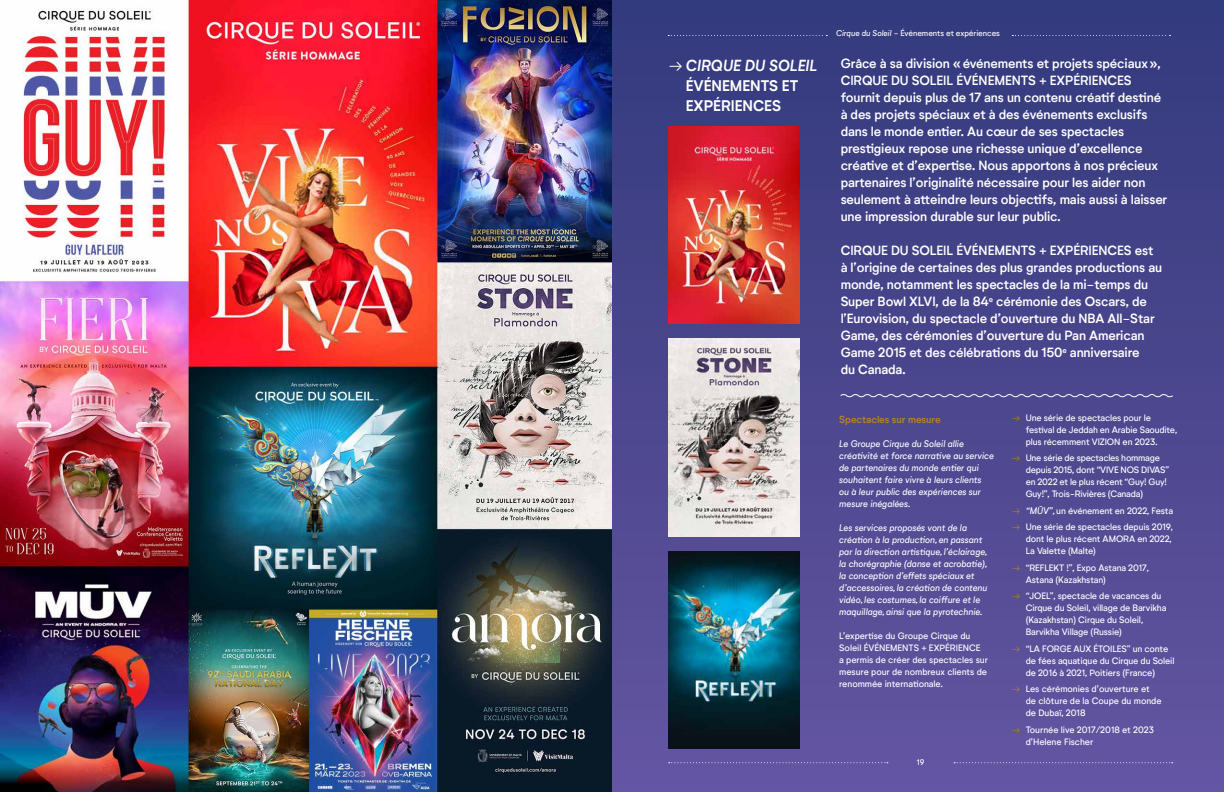
<style>
.page{position:relative;width:1224px;height:792px;background:#fff}
.page>*{position:absolute;margin:0;border:0;box-sizing:border-box;transform-origin:0 0}
.t1{font:600 15px/20px "Neutrif Studio";color:#fff}
.t2{font:500 13px/17px "Neutrif Studio";letter-spacing:-.01em;color:#fff}
.t3{font:600 10px "Neutrif Studio";letter-spacing:-.01em;color:#af822e}
.t4{font:9px/12px "Neutrif Studio";letter-spacing:-.015em;color:#fff}
.t5{font:italic 9px/12px "Neutrif Studio";color:#fff}
.t6{font:8px "Neutrif Studio";letter-spacing:-.005em;color:#fff}
.s1{font-style:italic}
.s2{color:#af822e}
</style>
<div class="page">
<div style="left:609px;top:0;width:615px;height:792px;background:linear-gradient(to bottom,#343a7c,#6455a1)"></div>
<img style="left:668px;top:551px;width:131px;height:197px">
<img style="left:668px;top:339px;width:131px;height:197px">
<img style="left:668px;top:127px;width:131px;height:197px">
<svg style="left:840px;top:393px;width:334px;height:5px;background:#726ea6"></svg>
<svg style="left:666px;top:756px;width:222px;height:7px;background:#6659a4"></svg>
<svg style="left:951px;top:756px;width:222px;height:7px;background:#6659a4"></svg>
<img style="left:0;top:0;width:612px;height:792px">
<svg style="left:1012px;top:35px;width:159px;height:1px"></svg>
<svg style="left:668px;top:35px;width:159px;height:1px"></svg>
<p class="t6" style="left:836px;top:28px;width:165px"><span class="s1">Cirque du Soleil</span> - Événements et expériences</p>
<h1 class="t1" style="left:686px;top:56px;width:133px;text-indent:-17px">→ <span class="s1">CIRQUE DU SOLEIL<br></span>ÉVÉNEMENTS ET<br>EXPÉRIENCES</h1>
<p class="t2" style="left:841px;top:55px;width:328px">Grâce à sa division «événements et projets spéciaux», CIRQUE DU SOLEIL ÉVÉNEMENTS + EXPÉRIENCES fournit depuis plus de 17 ans un contenu créatif destiné à des projets spéciaux et à des événements exclusifs dans le monde entier. Au cœur de ses spectacles prestigieux repose une richesse unique d’excellence créative et d’expertise. Nous apportons à nos précieux partenaires l’originalité nécessaire pour les aider non seulement à atteindre leurs objectifs, mais aussi à laisser une impression durable sur leur public.</p>
<p class="t2" style="left:841px;top:242px;width:323px">CIRQUE DU SOLEIL ÉVÉNEMENTS + EXPÉRIENCES est à l’origine de certaines des plus grandes productions au monde, notamment les spectacles de la mi-temps du Super Bowl XLVI, de la 84<sup>e</sup> cérémonie des Oscars, de l’Eurovision, du spectacle d’ouverture du NBA All-Star Game, des cérémonies d’ouverture du Pan American Game 2015 et des célébrations du 150<sup>e</sup> anniversaire<br>du Canada.</p>
<p class="t3" style="left:839px;top:413px;width:103px">Spectacles sur mesure</p>
<p class="t5" style="left:839px;top:437px;width:156px">Le Groupe Cirque du Soleil allie créativité et force narrative au service de partenaires du monde entier qui souhaitent faire vivre à leurs clients<br>ou à leur public des expériences sur mesure inégalées.</p>
<p class="t5" style="left:839px;top:521px;width:150px">Les services proposés vont de la création à la production, en passant par la direction artistique, l’éclairage, la chorégraphie (danse et acrobatie), la conception d’effets spéciaux et d’accessoires, la création de contenu vidéo, les costumes, la coiffure et le maquillage, ainsi que la pyrotechnie.</p>
<p class="t4" style="left:839px;top:629px;width:150px">L’expertise du Groupe Cirque du<br>Soleil ÉVÉNEMENTS + EXPÉRIENCE<br>a permis de créer des spectacles sur mesure pour de nombreux clients de renommée internationale.</p>
<p class="t6" style="left:917px;top:757px;width:9px">19</p>
<p class="t4" style="left:1026px;top:412px;width:153px;text-indent:-13px"><span class="s2">→</span> Une série de spectacles pour le festival de Jeddah en Arabie Saoudite, plus récemment VIZION en 2023.</p>
<p class="t4" style="left:1026px;top:452px;width:145px;text-indent:-14px"><span class="s2">→</span> Une série de spectacles hommage depuis 2015, dont “VIVE NOS DIVAS” en 2022 et le plus récent “Guy! Guy!<br>Guy!”, Trois-Rivières (Canada)</p>
<p class="t4" style="left:1012px;top:505px;width:162px"><span class="s2">→</span> <span class="s1">“MŪV”,</span> un événement en 2022, Festa</p>
<p class="t4" style="left:1026px;top:521px;width:149px;text-indent:-13px"><span class="s2">→</span> Une série de spectacles depuis 2019, dont le plus récent AMORA en 2022,<br>La Valette (Malte)</p>
<p class="t4" style="left:1026px;top:562px;width:125px;text-indent:-13px"><span class="s2">→</span> “REFLEKT !”, Expo Astana 2017,<br>Astana (Kazakhstan)</p>
<p class="t4" style="left:1026px;top:590px;width:142px;text-indent:-14px"><span class="s2">→</span> “JOEL”, spectacle de vacances du<br>Cirque du Soleil, village de Barvikha (Kazakhstan) Cirque du Soleil,<br>Barvikha Village (Russie)</p>
<p class="t4" style="left:1026px;top:643px;width:150px;text-indent:-14px"><span class="s2">→</span> “LA FORGE AUX ÉTOILES” un conte de fées aquatique du Cirque du Soleil de 2016 à 2021, Poitiers (France)</p>
<p class="t4" style="left:1026px;top:683px;width:137px;text-indent:-14px"><span class="s2">→</span> Les cérémonies d’ouverture et de clôture de la Coupe du monde de Dubaï, 2018</p>
<p class="t4" style="left:1026px;top:724px;width:130px;text-indent:-14px"><span class="s2">→</span> Tournée live 2017/2018 et 2023 d’Helene Fischer</p>
</div>
